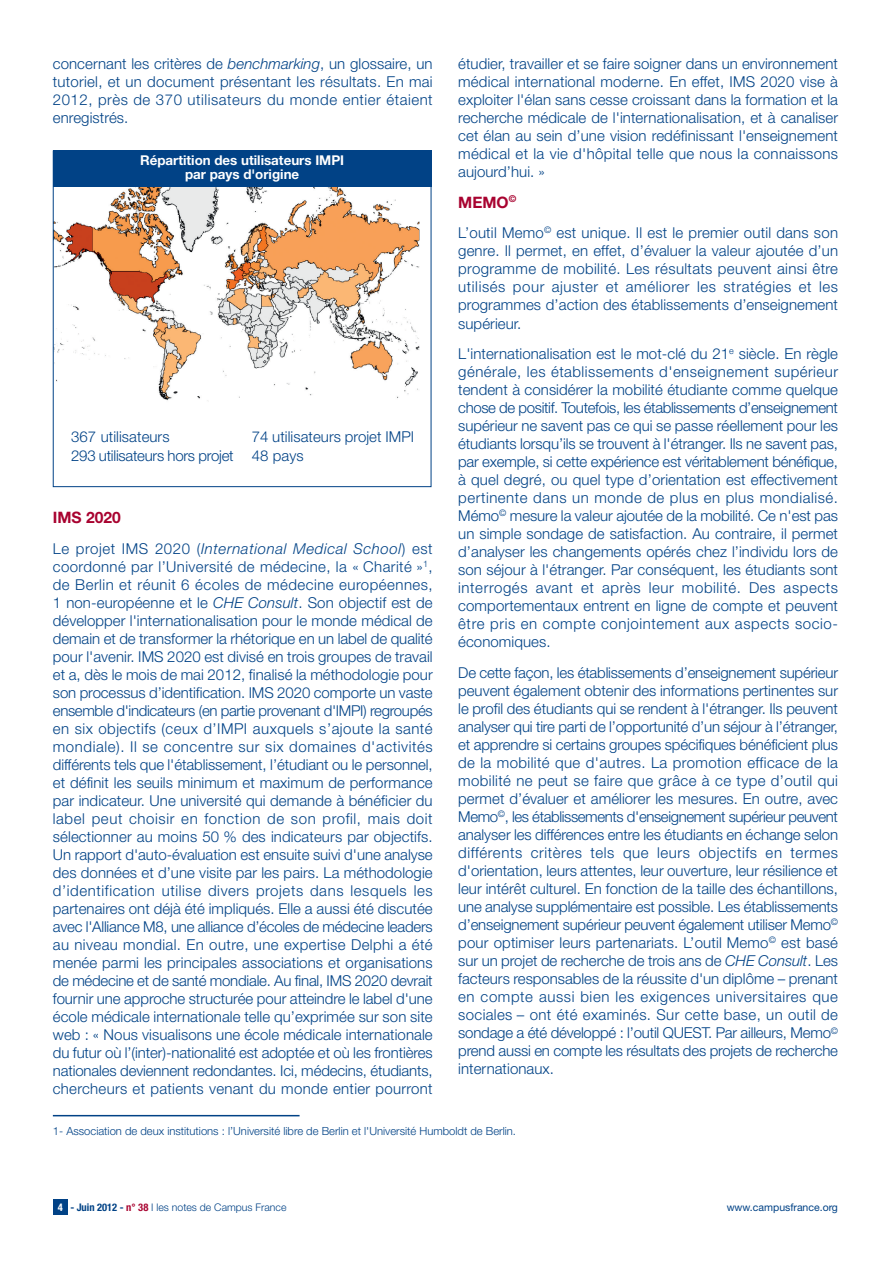
<style>
.page{position:relative;width:890px;height:1261px;background:#fff}
.page>*{position:absolute;margin:0;border:0;box-sizing:border-box;transform-origin:0 0}
.t1{font:700 15.75px "Helvetica Neue";color:#a80330}
.t2{font:300 15px/18px "Helvetica Neue";letter-spacing:.005em;color:#014286;text-align:justify}
.t3{font:300 15px/19.2px "Helvetica Neue";letter-spacing:-.015em;color:#014286}
.t4{font:700 13.5px/13.5px "Helvetica Neue";color:#fff;text-align:center}
.t5{font:300 11.25px "Helvetica Neue";color:#014286}
.t6{font:300 10.5px "Helvetica Neue";color:#014286}
.t7{font:10.5px "Helvetica Neue";color:#014286}
.s1{font-style:italic}
.s2{font-weight:700;font-stretch:condensed;color:#fff}
.s3{font-weight:700;font-stretch:condensed}
.s4{font-weight:700;font-stretch:condensed;color:#a80330}
</style>
<div class="page">
<div style="left:53px;top:1199px;width:14px;height:15px;background:#014286"></div>
<hr style="left:53px;top:1114px;width:246px;height:2px;background:#014286">
<img style="left:55px;top:187px;width:365px;height:214px">
<div style="left:53px;top:150px;width:378px;height:37px;background:#014286"></div>
<p class="t2" style="left:53px;top:56px;width:381px">concernant les critères de <span class="s1">benchmarking</span>, un glossaire, un tutoriel, et un document présentant les résultats. En mai 2012, près de 370 utilisateurs du monde entier étaient enregistrés.</p>
<p class="t4" style="left:140px;top:155px;width:206px">Répartition des utilisateurs IMPI par pays d'origine</p>
<p class="t3" style="left:71px;top:428px;width:164px">367 utilisateurs<br>293 utilisateurs hors projet</p>
<p class="t2" style="left:252px;top:428px;width:164px;line-height:19.2px">74 utilisateurs projet IMPI<br>48 pays</p>
<p class="t1" style="left:53px;top:511px;width:69px">IMS 2020</p>
<p class="t2" style="left:53px;top:540px;width:381px">Le projet IMS 2020 (<span class="s1">International Medical School</span>) est coordonné par l’Université de médecine, la « Charité »<sup>1</sup>, de Berlin et réunit 6 écoles de médecine européennes, 1 non-européenne et le <span class="s1">CHE Consult</span>. Son objectif est de développer l'internationalisation pour le monde médical de demain et de transformer la rhétorique en un label de qualité pour l'avenir. IMS 2020 est divisé en trois groupes de travail et a, dès le mois de mai 2012, finalisé la méthodologie pour son processus d’identification. IMS 2020 comporte un vaste ensemble d'indicateurs (en partie provenant d'IMPI) regroupés en six objectifs (ceux d’IMPI auxquels s’ajoute la santé mondiale). Il se concentre sur six domaines d'activités différents tels que l'établissement, l’étudiant ou le personnel, et définit les seuils minimum et maximum de performance par indicateur. Une université qui demande à bénéficier du label peut choisir en fonction de son profil, mais doit sélectionner au moins 50 % des indicateurs par objectifs.<br>Un rapport d'auto-évaluation est ensuite suivi d'une analyse des données et d’une visite par les pairs. La méthodologie d’identification utilise divers projets dans lesquels les partenaires ont déjà été impliqués. Elle a aussi été discutée avec l'Alliance M8, une alliance d’écoles de médecine leaders au niveau mondial. En outre, une expertise Delphi a été menée parmi les principales associations et organisations de médecine et de santé mondiale. Au final, IMS 2020 devrait fournir une approche structurée pour atteindre le label d'une école médicale internationale telle qu’exprimée sur son site web : « Nous visualisons une école médicale internationale du futur où l’(inter)-nationalité est adoptée et où les frontières nationales deviennent redondantes. Ici, médecins, étudiants, chercheurs et patients venant du monde entier pourront</p>
<p class="t2" style="left:458px;top:56px;width:381px">étudier, travailler et se faire soigner dans un environnement médical international moderne. En effet, IMS 2020 vise à exploiter l'élan sans cesse croissant dans la formation et la recherche médicale de l'internationalisation, et à canaliser cet élan au sein d’une vision redéfinissant l'enseignement médical et la vie d'hôpital telle que nous la connaissons aujourd’hui. »</p>
<p class="t1" style="left:458px;top:196px;width:59px">MEMO<sup>©</sup></p>
<p class="t2" style="left:458px;top:225px;width:381px">L’outil Memo<sup>©</sup> est unique. Il est le premier outil dans son genre. Il permet, en effet, d’évaluer la valeur ajoutée d’un programme de mobilité. Les résultats peuvent ainsi être utilisés pour ajuster et améliorer les stratégies et les programmes d’action des établissements d’enseignement supérieur.</p>
<p class="t2" style="left:458px;top:346px;width:381px">L'internationalisation est le mot-clé du 21<sup>e</sup> siècle. En règle générale, les établissements d'enseignement supérieur tendent à considérer la mobilité étudiante comme quelque chose de positif. Toutefois, les établissements d’enseignement supérieur ne savent pas ce qui se passe réellement pour les étudiants lorsqu’ils se trouvent à l'étranger. Ils ne savent pas, par exemple, si cette expérience est véritablement bénéfique, à quel degré, ou quel type d’orientation est effectivement pertinente dans un monde de plus en plus mondialisé.<br>Mémo<sup>©</sup> mesure la valeur ajoutée de la mobilité. Ce n'est pas un simple sondage de satisfaction. Au contraire, il permet d’analyser les changements opérés chez l’individu lors de son séjour à l'étranger. Par conséquent, les étudiants sont interrogés avant et après leur mobilité. Des aspects comportementaux entrent en ligne de compte et peuvent être pris en compte conjointement aux aspects socio&shy;économiques.</p>
<p class="t2" style="left:458px;top:665px;width:381px">De cette façon, les établissements d’enseignement supérieur peuvent également obtenir des informations pertinentes sur le profil des étudiants qui se rendent à l'étranger. Ils peuvent analyser qui tire parti de l’opportunité d’un séjour à l’étranger, et apprendre si certains groupes spécifiques bénéficient plus de la mobilité que d'autres. La promotion efficace de la mobilité ne peut se faire que grâce à ce type d’outil qui permet d’évaluer et améliorer les mesures. En outre, avec Memo<sup>©</sup>, les établissements d'enseignement supérieur peuvent analyser les différences entre les étudiants en échange selon différents critères tels que leurs objectifs en termes d'orientation, leurs attentes, leur ouverture, leur résilience et leur intérêt culturel. En fonction de la taille des échantillons, une analyse supplémentaire est possible. Les établissements d’enseignement supérieur peuvent également utiliser Memo<sup>© </sup>pour optimiser leurs partenariats. L’outil Memo<sup>©</sup> est basé sur un projet de recherche de trois ans de <span class="s1">CHE Consult</span>. Les facteurs responsables de la réussite d'un diplôme – prenant en compte aussi bien les exigences universitaires que sociales – ont été examinés. Sur cette base, un outil de sondage a été développé : l’outil QUEST. Par ailleurs, Memo<sup>© </sup>prend aussi en compte les résultats des projets de recherche internationaux.</p>
<p class="t5" style="left:53px;top:1126px;width:465px">1- Association de deux institutions : l’Université libre de Berlin et l'Université Humboldt de Berlin.</p>
<p class="t6" style="left:58px;top:1202px;width:230px"><span class="s2">4</span> <span class="s3">- Juin 2012 -</span> <span class="s4">n° 38</span> I les notes de Campus France</p>
<p class="t7" style="left:726px;top:1202px;width:113px">www.campusfrance.org</p>
</div>
